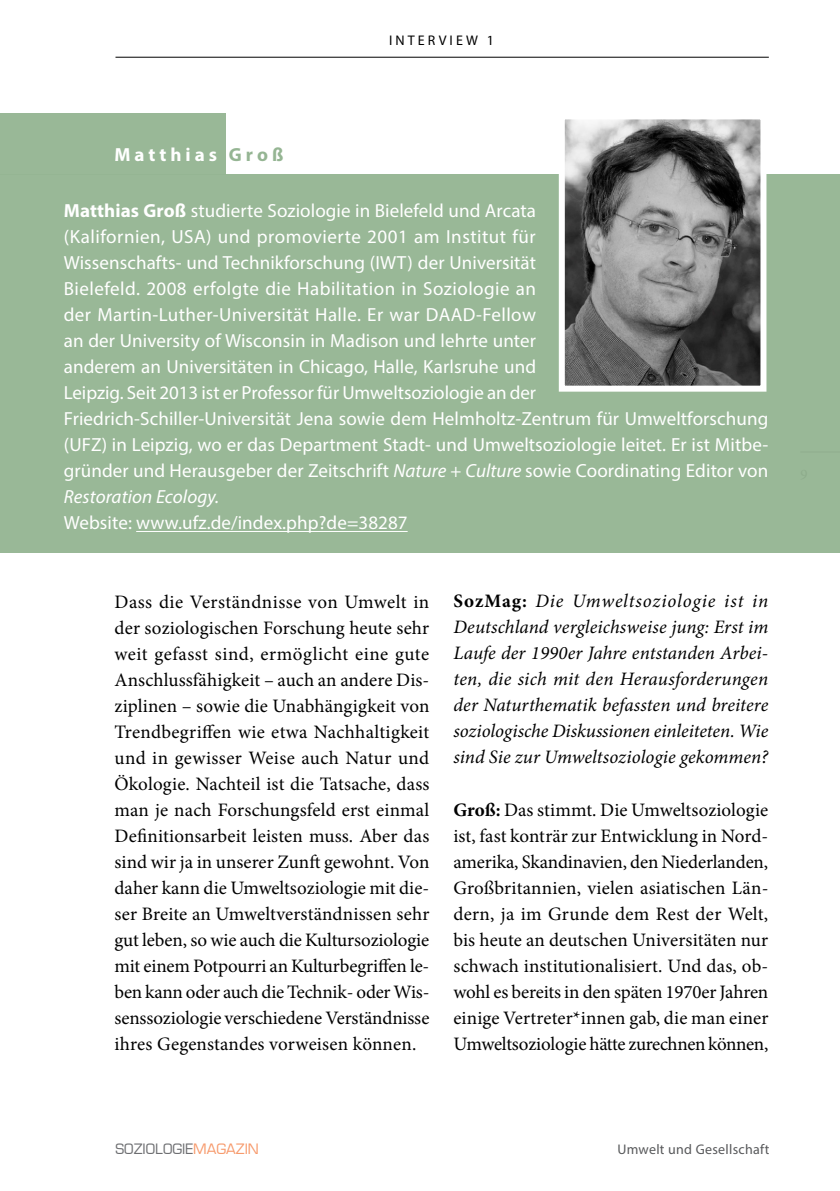
<style>
.page{position:relative;width:840px;height:1191px;background:#fff}
.page>*{position:absolute;margin:0;border:0;box-sizing:border-box;transform-origin:0 0}
.t1{font:19px/26px "Minion Pro";letter-spacing:-.005em;color:#000;text-align:justify}
.t2{font:19px/26px "Myriad Pro";letter-spacing:.005em;color:#fff}
.t3{font:italic 19px/26px "Minion Pro";color:#000;text-align:justify}
.t4{font:700 19px "Myriad Pro";letter-spacing:.21em;color:#fff}
.t5{font:14px "Myriad Pro";letter-spacing:.02em;color:#58595b}
.t6{font:500 14px "Eurostile";color:#6d6e71}
.t7{font:14px "Myriad Pro";letter-spacing:.22em;color:#000}
.s1{color:#95b593}
.s2{font-weight:700}
.s3{font-style:italic}
.s4{font-weight:700;font-style:normal}
.s5{color:#f79a6c}
</style>
<div class="page">
<hr style="left:115px;top:57px;width:653px;height:1px;background:#000">
<div style="left:0;top:113px;width:225px;height:62px;background:#95b593"></div>
<div style="left:0;top:174px;width:839px;height:379px;background:#95b593"></div>
<hr style="left:136px;top:531px;width:271px;height:1px;background:#fff">
<img style="left:565px;top:120px;width:194px;height:265px">
<div style="left:558px;top:113px;width:208px;height:279px;border:6px solid #fff"></div>
<p class="t4" style="left:114px;top:142px;width:170px">Matthias <span class="s1">Groß</span></p>
<p class="t7" style="left:389px;top:32px;width:106px">INTERVIEW 1</p>
<p class="t2" style="left:64px;top:198px;width:705px"><span class="s2">Matthias Groß</span> studierte Soziologie in Bielefeld und Arcata<br>(Kalifornien, USA) und promovierte 2001 am Institut für<br>Wissenschafts- und Technikforschung (IWT) der Universität<br>Bielefeld. 2008 erfolgte die Habilitation in Soziologie an<br>der Martin-Luther-Universität Halle. Er war DAAD-Fellow<br>an der University of Wisconsin in Madison und lehrte unter<br>anderem an Universitäten in Chicago, Halle, Karlsruhe und<br>Leipzig. Seit 2013 ist er Professor für Umweltsoziologie an der<br>Friedrich-Schiller-Universität Jena sowie dem Helmholtz-Zentrum für Umweltforschung (UFZ) in Leipzig, wo er das Department Stadt- und Umweltsoziologie leitet. Er ist Mitbe&shy;gründer und Herausgeber der Zeitschrift <span class="s3">Nature + Culture</span> sowie Coordinating Editor von <span class="s3">Restoration Ecology.</span></p>
<p class="t2" style="left:64px;top:510px;width:345px">Website: www.ufz.de/index.php?de=38287</p>
<p class="t1" style="left:114px;top:588px;width:316px">Dass die Verständnisse von Umwelt in der soziologischen Forschung heute sehr weit gefasst sind, ermöglicht eine gute Anschlussfähigkeit – auch an andere Dis&shy;ziplinen – sowie die Unabhängigkeit von Trendbegriffen wie etwa Nachhaltigkeit und in gewisser Weise auch Natur und Ökologie. Nachteil ist die Tatsache, dass man je nach Forschungsfeld erst einmal Definitionsarbeit leisten muss. Aber das sind wir ja in unserer Zunft gewohnt. Von daher kann die Umweltsoziologie mit die&shy;ser Breite an Umweltverständnissen sehr gut leben, so wie auch die Kultursoziologie mit einem Potpourri an Kulturbegriffen le&shy;ben kann oder auch die Technik- oder Wis&shy;senssoziologie verschiedene Verständnisse ihres Gegenstandes vorweisen können.</p>
<p class="t3" style="left:453px;top:588px;width:316px"><span class="s4">SozMag:</span> Die Umweltsoziologie ist in Deutschland vergleichsweise jung: Erst im Laufe der 1990er Jahre entstanden Arbei&shy;ten, die sich mit den Herausforderungen der Naturthematik befassten und breitere soziologische Diskussionen einleiteten. Wie sind Sie zur Umweltsoziologie gekommen?</p>
<p class="t1" style="left:453px;top:796px;width:316px"><span class="s2">Groß:</span> Das stimmt. Die Umweltsoziologie ist, fast konträr zur Entwicklung in Nord&shy;amerika, Skandinavien, den Niederlanden, Großbritannien, vielen asiatischen Län&shy;dern, ja im Grunde dem Rest der Welt, bis heute an deutschen Universitäten nur schwach institutionalisiert. Und das, ob&shy;wohl es bereits in den späten 1970er Jahren einige Vertreter*innen gab, die man einer Umweltsoziologie hätte zurechnen können,</p>
<p class="t6" style="left:115px;top:1140px;width:145px">SOZIOLOGIE<span class="s5">MAGAZIN</span></p>
<p class="t5" style="left:617px;top:1140px;width:153px">Umwelt und Gesellschaft</p>
</div>
